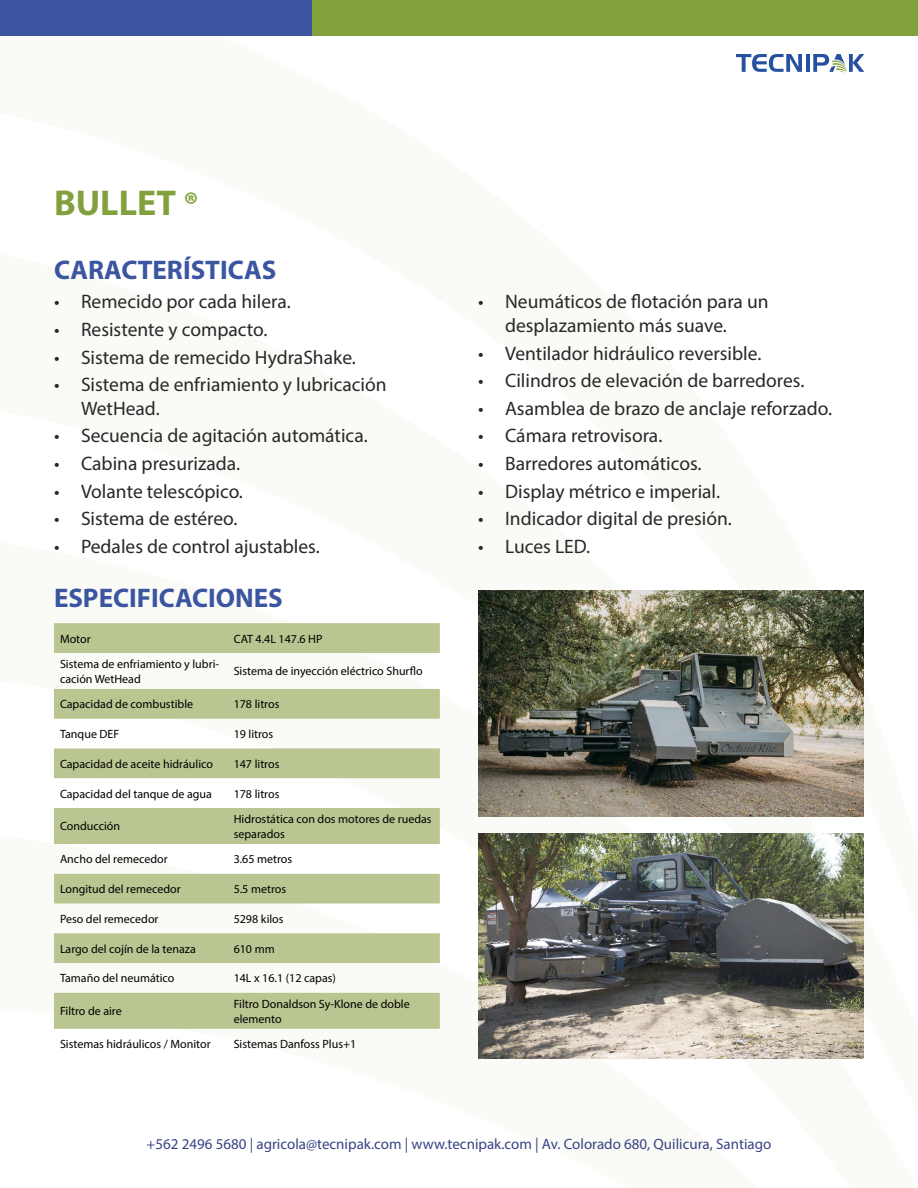
<style>
.page{position:relative;width:918px;height:1188px;background:#fff}
.page>*{position:absolute;margin:0;border:0;box-sizing:border-box;transform-origin:0 0}
.t1{font:700 36px "Myriad Pro";color:#82a13c}
.t2{font:700 27px "Myriad Pro";color:#3b55a1}
.t3{font:19.5px/23.4px "Myriad Pro";color:#292829}
.t4{font:15px "Myriad Pro";color:#3a4384}
.t5{font:12px/15px "Myriad Pro";color:#000}
.s1{font-size:33px}
</style>
<div class="page">
<div style="left:312px;top:0;width:606px;height:35px;background:#82a13c"></div>
<div style="left:0;top:0;width:312px;height:35px;background:#3b55a1"></div>
<svg style="left:736px;top:54px;width:66px;height:18px"></svg>
<hr style="left:806px;top:54px;width:4px;height:18px;background:#2551a0">
<svg style="left:813px;top:54px;width:51px;height:18px"></svg>
<img style="left:478px;top:590px;width:386px;height:227px">
<img style="left:478px;top:834px;width:386px;height:225px">
<svg style="left:54px;top:623px;width:386px;height:406px;fill:#bac691"></svg>
<h1 class="t1" style="left:54px;top:179px;width:146px">BULLET <span class="s1">®</span></h1>
<h2 class="t2" style="left:54px;top:252px;width:224px">CARACTERÍSTICAS</h2>
<h3 class="t3" style="left:54px;top:290px;width:238px">• Remecido por cada hilera.</h3>
<h3 class="t3" style="left:54px;top:318px;width:215px">• Resistente y compacto.</h3>
<h3 class="t3" style="left:54px;top:345px;width:303px">• Sistema de remecido HydraShake.</h3>
<h3 class="t3" style="left:81px;top:373px;width:307px;text-indent:-27px">• Sistema de enfriamiento y lubricación<br>WetHead.</h3>
<h3 class="t3" style="left:54px;top:424px;width:315px">• Secuencia de agitación automática.</h3>
<h3 class="t3" style="left:54px;top:452px;width:188px">• Cabina presurizada.</h3>
<h3 class="t3" style="left:54px;top:479px;width:191px">• Volante telescópico.</h3>
<h3 class="t3" style="left:54px;top:507px;width:185px">• Sistema de estéreo.</h3>
<h3 class="t3" style="left:54px;top:535px;width:267px">• Pedales de control ajustables.</h3>
<h2 class="t2" style="left:54px;top:580px;width:230px">ESPECIFICACIONES</h2>
<p class="t5" style="left:60px;top:631px;width:32px">Motor</p>
<p class="t5" style="left:234px;top:631px;width:90px">CAT 4.4L 147.6 HP</p>
<p class="t5" style="left:60px;top:656px;width:161px">Sistema de enfriamiento y lubri&shy;cación WetHead</p>
<p class="t5" style="left:234px;top:664px;width:191px">Sistema de inyección eléctrico Shurflo</p>
<p class="t5" style="left:60px;top:697px;width:135px">Capacidad de combustible</p>
<p class="t5" style="left:234px;top:697px;width:47px">178 litros</p>
<p class="t5" style="left:60px;top:726px;width:61px">Tanque DEF</p>
<p class="t5" style="left:234px;top:726px;width:41px">19 litros</p>
<p class="t5" style="left:60px;top:756px;width:155px">Capacidad de aceite hidráulico</p>
<p class="t5" style="left:234px;top:756px;width:47px">147 litros</p>
<p class="t5" style="left:60px;top:786px;width:154px">Capacidad del tanque de agua</p>
<p class="t5" style="left:234px;top:786px;width:47px">178 litros</p>
<p class="t5" style="left:60px;top:819px;width:62px">Conducción</p>
<p class="t5" style="left:234px;top:811px;width:199px">Hidrostática con dos motores de ruedas separados</p>
<p class="t5" style="left:60px;top:852px;width:109px">Ancho del remecedor</p>
<p class="t5" style="left:234px;top:852px;width:60px">3.65 metros</p>
<p class="t5" style="left:60px;top:881px;width:122px">Longitud del remecedor</p>
<p class="t5" style="left:234px;top:881px;width:54px">5.5 metros</p>
<p class="t5" style="left:60px;top:911px;width:100px">Peso del remecedor</p>
<p class="t5" style="left:234px;top:911px;width:51px">5298 kilos</p>
<p class="t5" style="left:60px;top:941px;width:137px">Largo del cojín de la tenaza</p>
<p class="t5" style="left:234px;top:941px;width:43px">610 mm</p>
<p class="t5" style="left:60px;top:971px;width:116px">Tamaño del neumático</p>
<p class="t5" style="left:234px;top:971px;width:104px">14L x 16.1 (12 capas)</p>
<p class="t5" style="left:60px;top:1004px;width:63px">Filtro de aire</p>
<p class="t5" style="left:234px;top:996px;width:178px">Filtro Donaldson Sy-Klone de doble elemento</p>
<p class="t5" style="left:60px;top:1036px;width:152px">Sistemas hidráulicos / Monitor</p>
<p class="t5" style="left:234px;top:1036px;width:124px">Sistemas Danfoss Plus+1</p>
<h3 class="t3" style="left:505px;top:290px;width:265px;text-indent:-27px">• Neumáticos de flotación para un desplazamiento más suave.</h3>
<h3 class="t3" style="left:478px;top:341px;width:285px">• Ventilador hidráulico reversible.</h3>
<h3 class="t3" style="left:478px;top:369px;width:328px">• Cilindros de elevación de barredores.</h3>
<h3 class="t3" style="left:478px;top:396px;width:356px">• Asamblea de brazo de anclaje reforzado.</h3>
<h3 class="t3" style="left:478px;top:424px;width:186px">• Cámara retrovisora.</h3>
<h3 class="t3" style="left:478px;top:452px;width:225px">• Barredores automáticos.</h3>
<h3 class="t3" style="left:478px;top:479px;width:243px">• Display métrico e imperial.</h3>
<h3 class="t3" style="left:478px;top:507px;width:255px">• Indicador digital de presión.</h3>
<h3 class="t3" style="left:478px;top:535px;width:114px">• Luces LED.</h3>
<p class="t4" style="left:147px;top:1135px;width:626px">+562 2496 5680 | agricola@tecnipak.com | www.tecnipak.com | Av. Colorado 680, Quilicura, Santiago</p>
</div>
